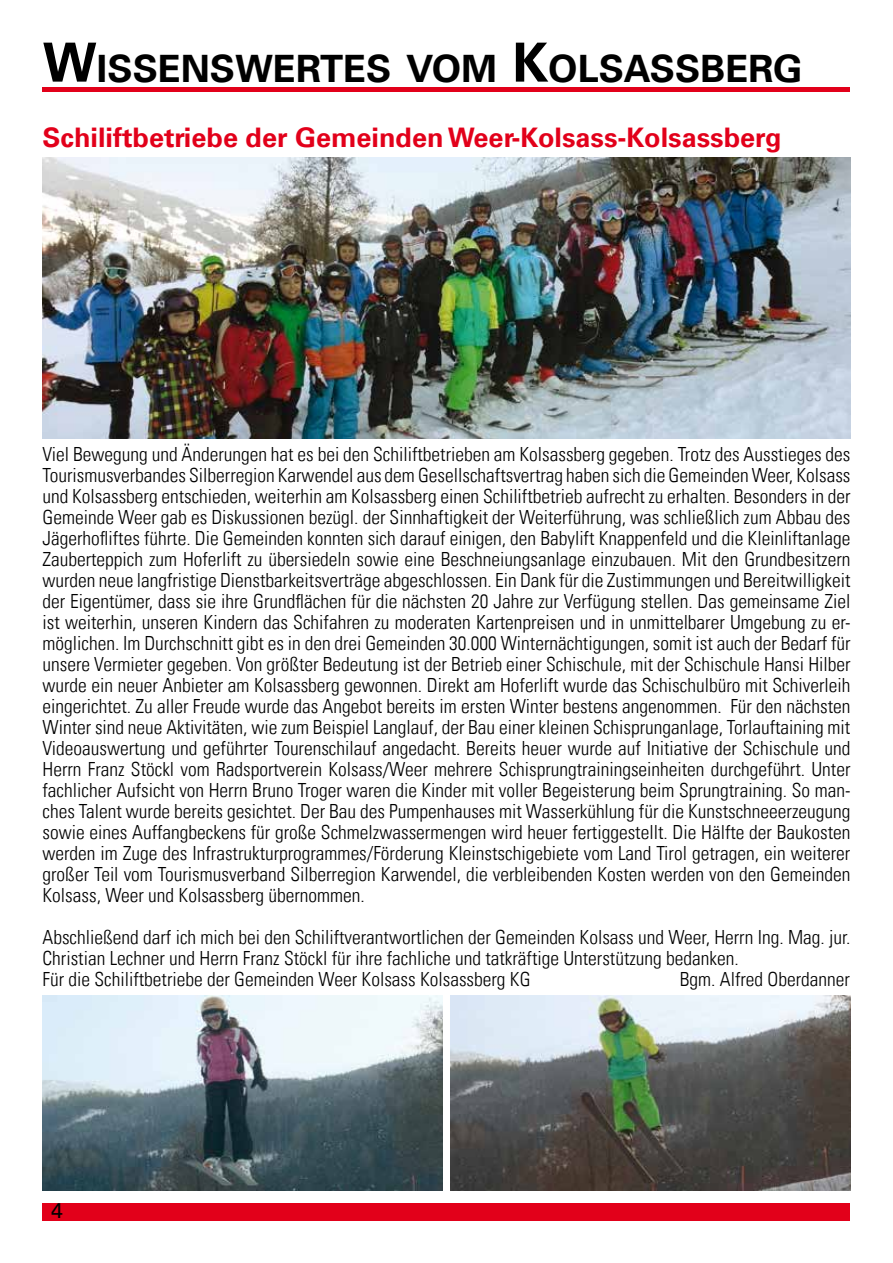
<style>
.page{position:relative;width:893px;height:1263px;background:#fff}
.page>*{position:absolute;margin:0;border:0;box-sizing:border-box;transform-origin:0 0}
.t1{font:700 37.8px "Univers Com 65";color:#000}
.t2{font:700 27px "Univers Com 65";color:#e2001a}
.t3{font:21px "Univers Com 55 Roman";color:#000}
.t4{font:19.5px/21px "Univers Com 47 Light Cond";color:#000;text-align:justify}
.s1{font-size:54px}
</style>
<div class="page">
<div style="left:43px;top:1203px;width:807px;height:17px;background:#e2001a"></div>
<hr style="left:43px;top:87px;width:807px;height:4px;background:#e2001a">
<img style="left:43px;top:995px;width:399px;height:196px">
<img style="left:451px;top:995px;width:399px;height:196px">
<img style="left:43px;top:157px;width:807px;height:281px">
<h1 class="t1" style="left:43px;top:46px;width:761px"><span class="s1">W</span>ISSENSWERTES VOM <span class="s1">K</span>OLSASSBERG</h1>
<h2 class="t2" style="left:43px;top:122px;width:740px">Schiliftbetriebe der Gemeinden Weer-Kolsass-Kolsassberg</h2>
<p class="t4" style="left:43px;top:443px;width:809px">Viel Bewegung und Änderungen hat es bei den Schiliftbetrieben am Kolsassberg gegeben. Trotz des Ausstieges des Tourismusverbandes Silberregion Karwendel aus dem Gesellschaftsvertrag haben sich die Gemeinden Weer, Kolsass und Kolsassberg entschieden, weiterhin am Kolsassberg einen Schiliftbetrieb aufrecht zu erhalten. Besonders in der Gemeinde Weer gab es Diskussionen bezügl. der Sinnhaftigkeit der Weiterführung, was schließlich zum Abbau des Jägerhofliftes führte. Die Gemeinden konnten sich darauf einigen, den Babylift Knappenfeld und die Kleinliftanlage Zauberteppich zum Hoferlift zu übersiedeln sowie eine Beschneiungsanlage einzubauen. Mit den Grundbesitzern wurden neue langfristige Dienstbarkeitsverträge abgeschlossen. Ein Dank für die Zustimmungen und Bereitwilligkeit der Eigentümer, dass sie ihre Grundflächen für die nächsten 20 Jahre zur Verfügung stellen. Das gemeinsame Ziel ist weiterhin, unseren Kindern das Schifahren zu moderaten Kartenpreisen und in unmittelbarer Umgebung zu er&shy;möglichen. Im Durchschnitt gibt es in den drei Gemeinden 30.000 Winternächtigungen, somit ist auch der Bedarf für unsere Vermieter gegeben. Von größter Bedeutung ist der Betrieb einer Schischule, mit der Schischule Hansi Hilber wurde ein neuer Anbieter am Kolsassberg gewonnen. Direkt am Hoferlift wurde das Schischulbüro mit Schiverleih eingerichtet. Zu aller Freude wurde das Angebot bereits im ersten Winter bestens angenommen. Für den nächsten Winter sind neue Aktivitäten, wie zum Beispiel Langlauf, der Bau einer kleinen Schisprunganlage, Torlauftaining mit Videoauswertung und geführter Tourenschilauf angedacht. Bereits heuer wurde auf Initiative der Schischule und Herrn Franz Stöckl vom Radsportverein Kolsass/Weer mehrere Schisprungtrainingseinheiten durchgeführt. Unter fachlicher Aufsicht von Herrn Bruno Troger waren die Kinder mit voller Begeisterung beim Sprungtraining. So man&shy;ches Talent wurde bereits gesichtet. Der Bau des Pumpenhauses mit Wasserkühlung für die Kunstschneeerzeugung sowie eines Auffangbeckens für große Schmelzwassermengen wird heuer fertiggestellt. Die Hälfte der Baukosten werden im Zuge des Infrastrukturprogrammes/Förderung Kleinstschigebiete vom Land Tirol getragen, ein weiterer großer Teil vom Tourismusverband Silberregion Karwendel, die verbleibenden Kosten werden von den Gemeinden Kolsass, Weer und Kolsassberg übernommen.</p>
<p class="t4" style="left:43px;top:926px;width:809px;text-align:left">Abschließend darf ich mich bei den Schiliftverantwortlichen der Gemeinden Kolsass und Weer, Herrn Ing. Mag. jur.<br>Christian Lechner und Herrn Franz Stöckl für ihre fachliche und tatkräftige Unterstützung bedanken.<br>Für die Schiliftbetriebe der Gemeinden Weer Kolsass Kolsassberg KG</p>
<p class="t4" style="left:680px;top:968px;width:172px">Bgm. Alfred Oberdanner</p>
<p class="t3" style="left:51px;top:1198px;width:13px">4</p>
</div>
